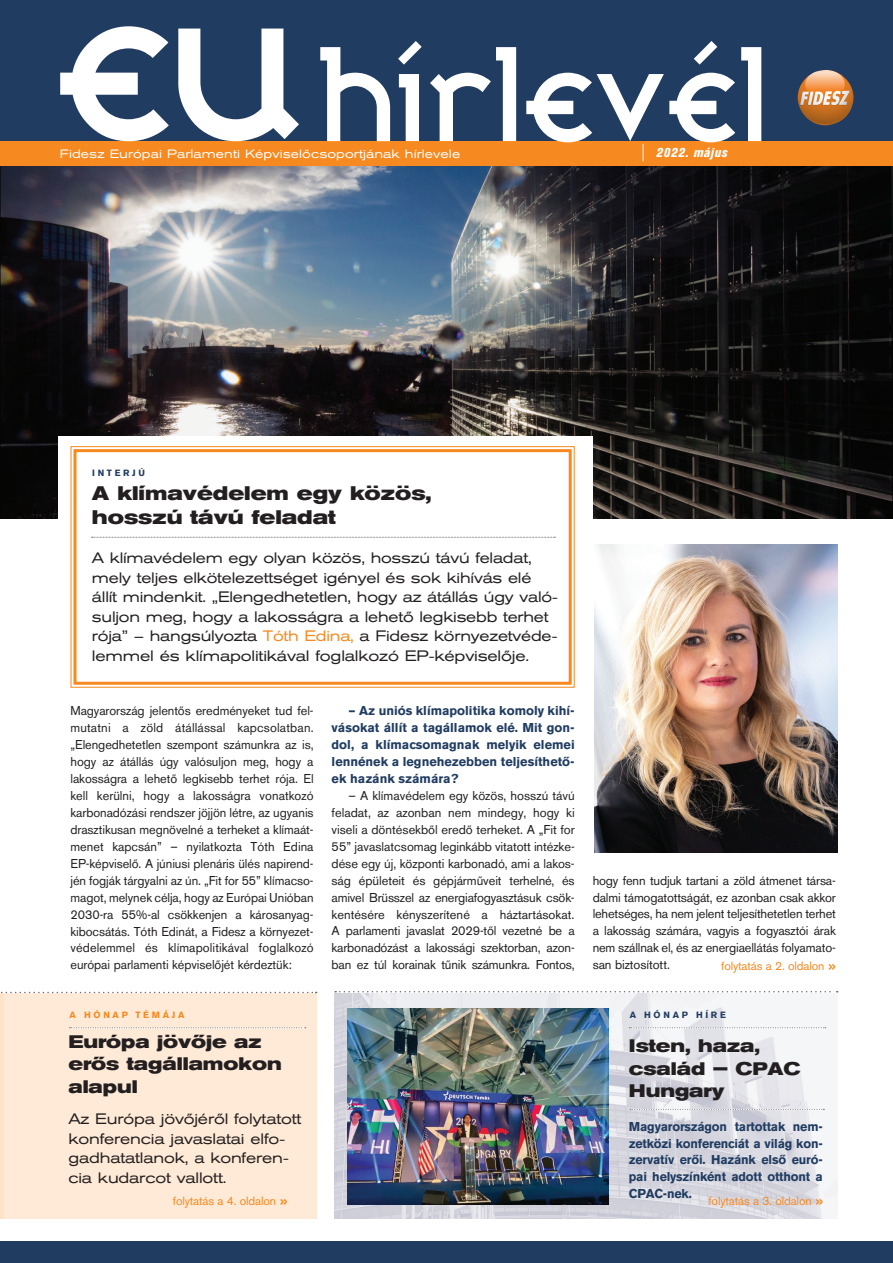
<style>
.page{position:relative;width:893px;height:1263px;background:#fff}
.page>*{position:absolute;margin:0;border:0;box-sizing:border-box;transform-origin:0 0}
.t1{font:132.45px "Broadband ICG";color:#fff}
.t2{font:700 19.5px/24px "Standard Grot Ext M";color:#231f20}
.t3{font:700 18px/22.5px "Standard Grot Ext M";color:#231f20}
.t4{font:15px/19.5px "Standard Grot Ext M";letter-spacing:-.015em;color:#231f20}
.t5{font:12.75px/17px "Standard Grotesk M";letter-spacing:-.01em;color:#231f20;text-align:justify}
.t6{font:700 12.75px/17px "Standard Grotesk M";letter-spacing:-.005em;color:#203c61;text-align:justify}
.t7{font:italic 12.75px "Standard Grot Cond Eb M";letter-spacing:.05em;color:#fff}
.t8{font:12px "Standard Grotesk M";letter-spacing:-.01em;color:#f6891f}
.t9{font:12px "Standard Grot Ext M";letter-spacing:.005em;color:#fff}
.t10{font:700 9px "Standard Grotesk M";letter-spacing:.3em;color:#203c61}
.t11{font:700 9px "Standard Grotesk M";letter-spacing:.3em;color:#f6891f}
.s1{font-size:218.55px}
.s2{color:#f6891f}
.s3{font-size:21px}
</style>
<div class="page">
<img style="left:0;top:166px;width:893px;height:352px">
<div style="left:0;top:1242px;width:893px;height:21px;background:#203c61"></div>
<div style="left:59px;top:436px;width:534px;height:165px;background:#fff"></div>
<svg style="left:70px;top:446px;width:505px;height:242px"></svg>
<div style="left:73px;top:449px;width:499px;height:236px;border:3px solid #f6891f"></div>
<svg style="left:92px;top:537px;width:463px;height:1px"></svg>
<div style="left:0;top:0;width:893px;height:165px;background:#203c61"></div>
<div style="left:0;top:141px;width:893px;height:25px;background:#f6891f"></div>
<svg style="left:643px;top:144px;width:1px;height:17px"></svg>
<img style="left:797px;top:70px;width:57px;height:55px">
<img style="left:594px;top:544px;width:243px;height:309px">
<div style="left:4px;top:992px;width:312px;height:226px;background:#feead6"></div>
<svg style="left:1px;top:992px;width:316px;height:1px"></svg>
<img style="left:334px;top:993px;width:503px;height:225px">
<svg style="left:335px;top:991px;width:503px;height:1px"></svg>
<svg style="left:69px;top:1027px;width:237px;height:1px"></svg>
<svg style="left:630px;top:1109px;width:194px;height:1px"></svg>
<svg style="left:629px;top:1027px;width:197px;height:1px"></svg>
<img style="left:347px;top:1008px;width:261px;height:196px">
<h1 class="t1" style="left:55px;top:14px;width:715px"><span class="s1">eu</span> hírlevél</h1>
<p class="t9" style="left:60px;top:147px;width:402px">Fidesz Európai Parlamenti Képviselőcsoportjának hírlevele</p>
<p class="t7" style="left:656px;top:146px;width:72px">2022. május</p>
<p class="t10" style="left:92px;top:468px;width:54px">INTERJÚ</p>
<h2 class="t2" style="left:92px;top:482px;width:341px">A klímavédelem egy közös, hosszú távú feladat</h2>
<p class="t4" style="left:92px;top:548px;width:468px">A klímavédelem egy olyan közös, hosszú távú feladat, mely teljes elkötelezettséget igényel és sok kihívás elé állít mindenkit. „Elengedhetetlen, hogy az átállás úgy való&shy;suljon meg, hogy a lakosságra a lehető legkisebb terhet rója” – hangsúlyozta <span class="s2">Tóth Edina,</span> a Fidesz környezetvéde&shy;lemmel és klímapolitikával foglalkozó EP-képviselője.</p>
<p class="t5" style="left:70px;top:702px;width:245px">Magyarország jelentős eredményeket tud fel&shy;mutatni a zöld átállással kapcsolatban. „Elengedhetetlen szempont számunkra az is, hogy az átállás úgy valósuljon meg, hogy a lakosságra a lehető legkisebb terhet rója. El kell kerülni, hogy a lakosságra vonatkozó karbonadózási rendszer jöjjön létre, az ugyanis drasztikusan megnövelné a terheket a klímaát&shy;menet kapcsán” – nyilatkozta Tóth Edina EP-képviselő. A júniusi plenáris ülés napirend&shy;jén fogják tárgyalni az ún. „Fit for 55” klímacso&shy;magot, melynek célja, hogy az Európai Unióban 2030-ra 55%-al csökkenjen a károsanyag&shy;kibocsátás. Tóth Edinát, a Fidesz a környezet&shy;védelemmel és klímapolitikával foglalkozó európai parlamenti képviselőjét kérdeztük:</p>
<p class="t6" style="left:332px;top:702px;width:245px;text-indent:17px">– Az uniós klímapolitika komoly kihí&shy;vásokat állít a tagállamok elé. Mit gon&shy;dol, a klímacsomagnak melyik elemei lennének a legnehezebben teljesíthető&shy;ek hazánk számára?</p>
<p class="t5" style="left:332px;top:787px;width:245px;text-indent:17px">– A klímavédelem egy közös, hosszú távú feladat, az azonban nem mindegy, hogy ki viseli a döntésekből eredő terheket. A „Fit for 55” javaslatcsomag leginkább vitatott intézke&shy;dése egy új, központi karbonadó, ami a lakos&shy;ság épületeit és gépjárműveit terhelné, és amivel Brüsszel az energiafogyasztásuk csök&shy;kentésére kényszerítené a háztartásokat.<br>A parlamenti javaslat 2029-től vezetné be a karbonadózást a lakossági szektorban, azon&shy;ban ez túl korainak tűnik számunkra. Fontos,</p>
<p class="t5" style="left:593px;top:872px;width:245px">hogy fenn tudjuk tartani a zöld átmenet társa&shy;dalmi támogatottságát, ez azonban csak akkor lehetséges, ha nem jelent teljesíthetetlen terhet a lakosság számára, vagyis a fogyasztói árak nem szállnak el, és az energiaellátás folyamato&shy;san biztosított.</p>
<p class="t8" style="left:721px;top:958px;width:117px">folytatás a 2. oldalon <span class="s3">»</span></p>
<p class="t11" style="left:70px;top:1010px;width:116px">A HÓNAP TÉMÁJA</p>
<p class="t10" style="left:630px;top:1010px;width:98px">A HÓNAP HÍRE</p>
<h3 class="t3" style="left:629px;top:1035px;width:173px">Isten, haza, család – CPAC<br>Hungary</h3>
<p class="t6" style="left:629px;top:1118px;width:195px">Magyarországon tartottak nem&shy;zetközi konferenciát a világ kon&shy;zervatív erői. Hazánk első euró&shy;pai helyszínként adott otthont a CPAC-nek.</p>
<p class="t8" style="left:173px;top:1194px;width:117px">folytatás a 4. oldalon <span class="s3">»</span></p>
<p class="t8" style="left:708px;top:1194px;width:117px">folytatás a 3. oldalon <span class="s3">»</span></p>
<h3 class="t3" style="left:68px;top:1031px;width:215px">Európa jövője az erős tagállamokon alapul</h3>
<p class="t4" style="left:68px;top:1110px;width:235px">Az Európa jövőjéről folytatott konferencia javaslatai elfo&shy;gadhatatlanok, a konferen&shy;cia kudarcot vallott.</p>
</div>
